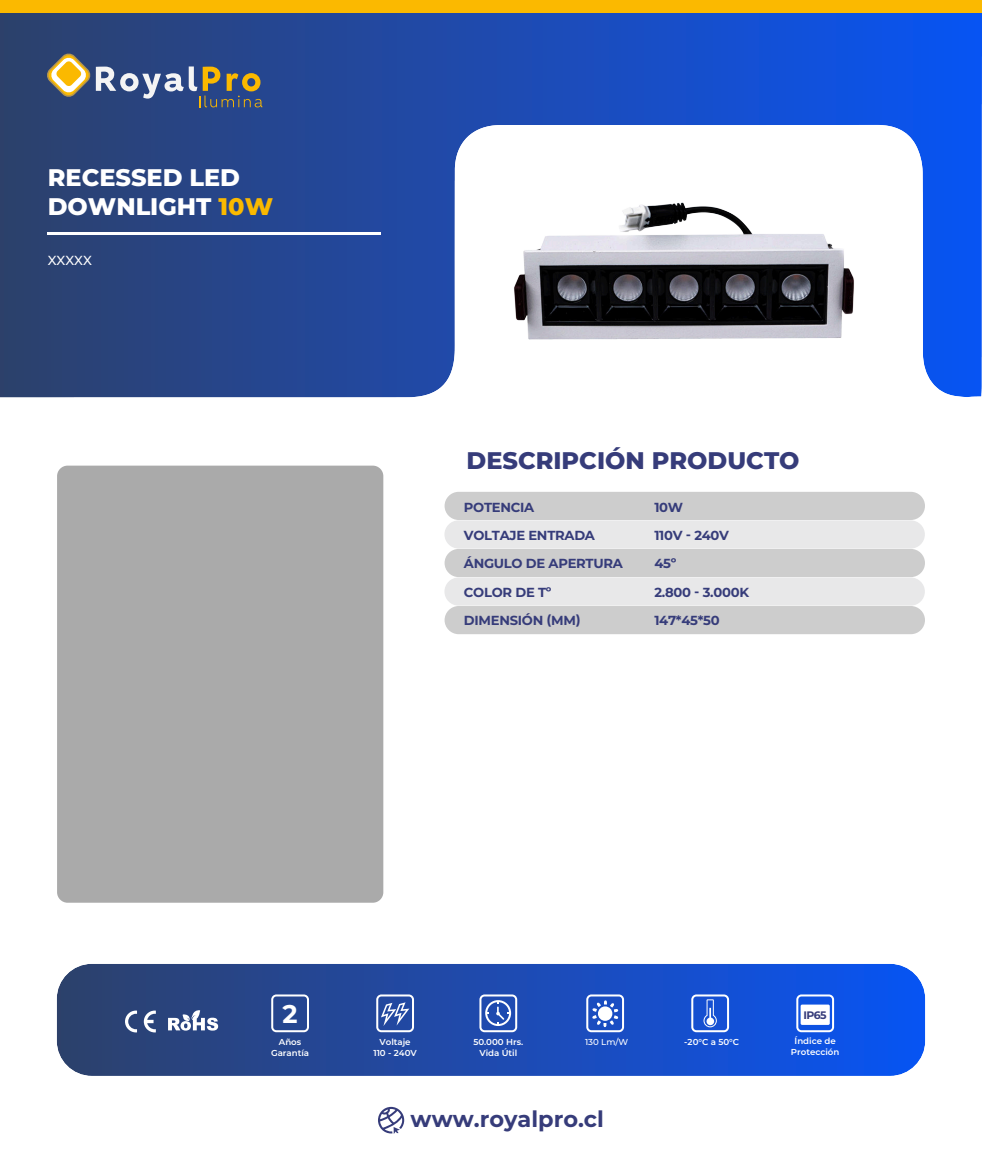
<style>
.page{position:relative;width:982px;height:1162px;background:#fff}
.page>*{position:absolute;margin:0;border:0;box-sizing:border-box;transform-origin:0 0}
.t1{font:700 25.64px "Montserrat";color:#fff}
.t2{font:800 23.97px/28.8px "Montserrat";color:#fff}
.t3{font:800 23.97px "Montserrat";color:#363c7a}
.t4{font:700 22.49px "Montserrat";color:#363c7a}
.t5{font:700 13.12px/28.4px "Montserrat";letter-spacing:-.02em;color:#363c7a}
.t6{font:500 13.12px "Montserrat";color:#fff}
.t7{font:700 10.85px "Montserrat";color:#363c7a}
.t8{font:600 8.66px/10.3px "Montserrat";color:#fff;text-align:center}
.t9{font:500 8.66px "Montserrat";color:#fff}
.s1{color:#fbb900}
</style>
<div class="page">
<svg style="left:0;top:12px;width:981px;height:385px;background:#3b5fad"></svg>
<svg style="left:45px;top:51px;width:217px;height:56px;background:#5b6880"></svg>
<div style="left:444px;top:492px;width:480px;height:28px;background:#cdcdcd;border-radius:14px"></div>
<div style="left:444px;top:520px;width:480px;height:28px;background:#e8e8e9;border-radius:14px"></div>
<div style="left:444px;top:549px;width:480px;height:28px;background:#cdcdcd;border-radius:14px"></div>
<div style="left:444px;top:577px;width:480px;height:29px;background:#e8e8e9;border-radius:14px"></div>
<div style="left:444px;top:606px;width:480px;height:28px;background:#cdcdcd;border-radius:14px"></div>
<hr style="left:48px;top:232px;width:333px;height:2px;background:#fff">
<div style="left:57px;top:466px;width:326px;height:437px;background:#aaa;border-radius:11px"></div>
<svg style="left:57px;top:964px;width:867px;height:112px;background:#204db0"></svg>
<svg style="left:586px;top:994px;width:37px;height:38px"></svg>
<svg style="left:691px;top:994px;width:37px;height:38px"></svg>
<svg style="left:796px;top:994px;width:37px;height:38px"></svg>
<div style="left:800px;top:1004px;width:29px;height:21px;background:#fff;border-radius:2px"></div>
<svg style="left:479px;top:994px;width:38px;height:38px"></svg>
<svg style="left:376px;top:994px;width:38px;height:38px"></svg>
<svg style="left:271px;top:994px;width:38px;height:38px"></svg>
<svg style="left:125px;top:1010px;width:12px;height:22px"></svg>
<svg style="left:144px;top:1010px;width:12px;height:22px"></svg>
<svg style="left:168px;top:1009px;width:50px;height:21px"></svg>
<svg style="left:378px;top:1107px;width:26px;height:27px"></svg>
<div style="left:0;top:0;width:981px;height:12px;background:#fbb900"></div>
<img style="left:478px;top:159px;width:413px;height:229px">
<h2 class="t2" style="left:48px;top:164px;width:227px">RECESSED LED<br>DOWNLIGHT <span class="s1">10W</span></h2>
<p class="t6" style="left:48px;top:254px;width:46px">XXXXX</p>
<h2 class="t3" style="left:466px;top:447px;width:334px">DESCRIPCIÓN PRODUCTO</h2>
<p class="t5" style="left:463px;top:493px;width:161px">POTENCIA<br>VOLTAJE ENTRADA<br>ÁNGULO DE APERTURA<br>COLOR DE Tº<br>DIMENSIÓN (MM)</p>
<p class="t5" style="left:654px;top:493px;width:96px">10W<br>110V - 240V<br>45º<br>2.800 - 3.000K<br>147*45*50</p>
<h1 class="t1" style="left:282px;top:999px;width:17px">2</h1>
<p class="t8" style="left:271px;top:1037px;width:40px">Años<br>Garantía</p>
<p class="t8" style="left:373px;top:1037px;width:45px">Voltaje<br>110 - 240V</p>
<p class="t8" style="left:473px;top:1037px;width:51px">50.000 Hrs.<br>Vida Útil</p>
<p class="t7" style="left:803px;top:1009px;width:25px">IP65</p>
<p class="t9" style="left:584px;top:1038px;width:45px">130 Lm/W</p>
<p class="t8" style="left:684px;top:1036px;width:56px">-20°C a 50°C</p>
<p class="t8" style="left:790px;top:1036px;width:50px">Índice de<br>Protección</p>
<h3 class="t4" style="left:410px;top:1106px;width:195px">www.royalpro.cl</h3>
</div>
